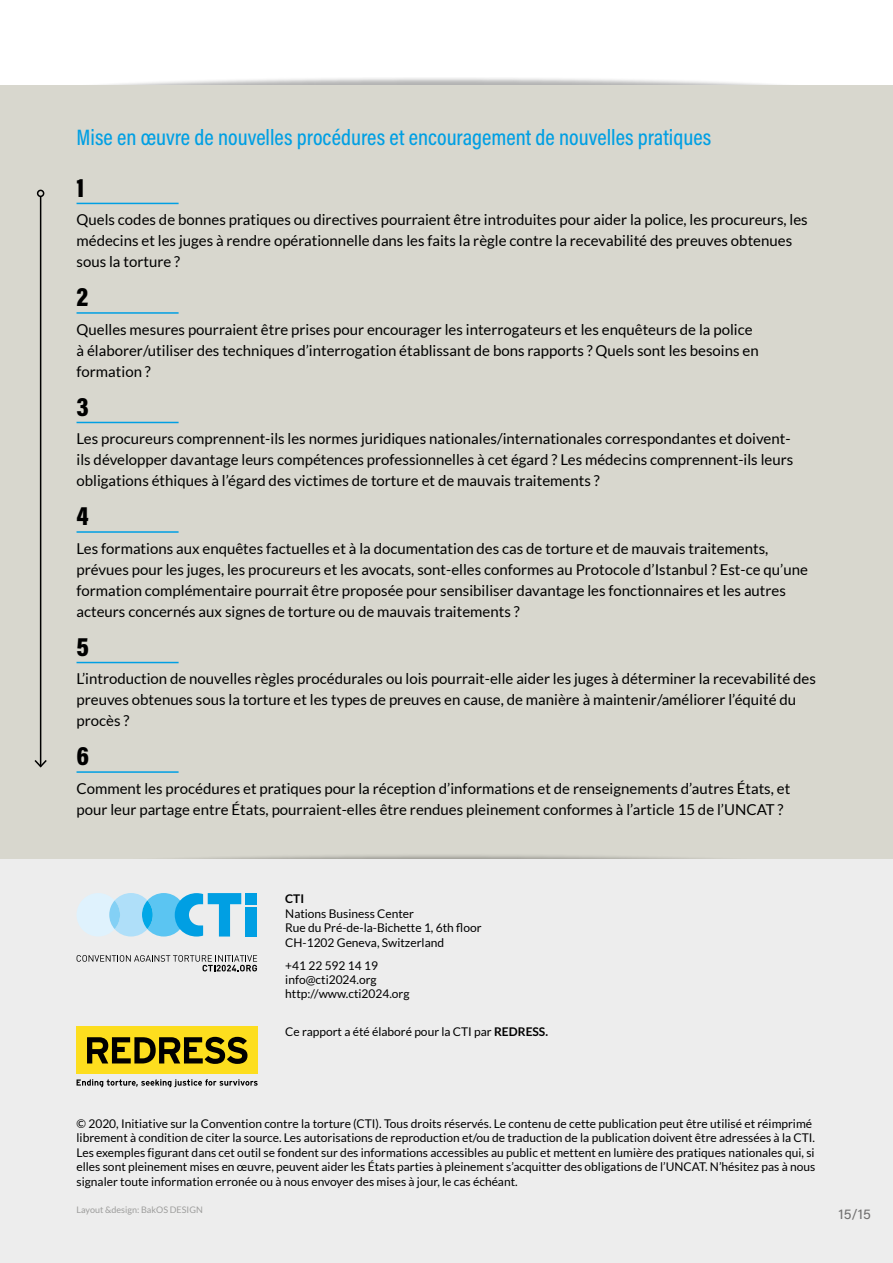
<style>
.page{position:relative;width:893px;height:1263px;background:#fff}
.page>*{position:absolute;margin:0;border:0;box-sizing:border-box;transform-origin:0 0}
.t1{font:900 27px "Acumin Pro Cond";color:#000}
.t2{font:500 22.5px "Acumin Pro Cond";color:#009fe3}
.t3{font:15px/21px "Lato";color:#000}
.t4{font:14.25px "Acumin Pro";color:#706f6f}
.t5{font:12px/14.4px "Lato";color:#000}
.t6{font:700 12px "Lato";color:#000}
.t7{font:9px "Lato";color:#9d9d9c}
.s1{font-weight:700}
</style>
<div class="page">
<div style="left:54px;top:77px;width:773px;height:33px;background:#000;opacity:.3"></div>
<div style="left:0;top:85px;width:893px;height:778px;background:#d8d7ce"></div>
<hr style="left:40px;top:196px;width:1px;height:570px;background:#000">
<svg style="left:34px;top:758px;width:13px;height:10px"></svg>
<div style="left:37px;top:190px;width:7px;height:7px;border:2px solid #000;border-radius:50%"></div>
<hr style="left:77px;top:203px;width:102px;height:1px;background:#009fe3">
<hr style="left:77px;top:312px;width:102px;height:2px;background:#009fe3">
<hr style="left:77px;top:422px;width:102px;height:1px;background:#009fe3">
<hr style="left:77px;top:531px;width:102px;height:2px;background:#009fe3">
<hr style="left:77px;top:662px;width:102px;height:1px;background:#009fe3">
<hr style="left:77px;top:771px;width:102px;height:2px;background:#009fe3">
<div style="left:57px;top:853px;width:773px;height:34px;background:#000;opacity:.3"></div>
<div style="left:0;top:859px;width:893px;height:404px;background:#ededed"></div>
<svg style="left:77px;top:955px;width:180px;height:16px"></svg>
<div style="left:246px;top:893px;width:11px;height:11px;background:#009fe3"></div>
<div style="left:246px;top:906px;width:11px;height:30px;background:#009fe3"></div>
<svg style="left:77px;top:893px;width:164px;height:43px"></svg>
<div style="left:77px;top:1027px;width:181px;height:47px;background:#fdde1e"></div>
<svg style="left:87px;top:1037px;width:160px;height:27px"></svg>
<svg style="left:77px;top:1079px;width:181px;height:8px"></svg>
<h2 class="t2" style="left:77px;top:123px;width:636px">Mise en œuvre de nouvelles procédures et encouragement de nouvelles pratiques</h2>
<h1 class="t1" style="left:77px;top:170px;width:9px">1</h1>
<p class="t3" style="left:77px;top:209px;width:733px">Quels codes de bonnes pratiques ou directives pourraient être introduites pour aider la police, les procureurs, les médecins et les juges à rendre opérationnelle dans les faits la règle contre la recevabilité des preuves obtenues sous la torture ?</p>
<h1 class="t1" style="left:77px;top:279px;width:13px">2</h1>
<p class="t3" style="left:77px;top:319px;width:684px">Quelles mesures pourraient être prises pour encourager les interrogateurs et les enquêteurs de la police à élaborer/utiliser des techniques d’interrogation établissant de bons rapports ? Quels sont les besoins en formation ?</p>
<h1 class="t1" style="left:77px;top:389px;width:14px">3</h1>
<p class="t3" style="left:77px;top:428px;width:718px">Les procureurs comprennent-ils les normes juridiques nationales/internationales correspondantes et doivent&shy;ils développer davantage leurs compétences professionnelles à cet égard ? Les médecins comprennent-ils leurs obligations éthiques à l’égard des victimes de torture et de mauvais traitements ?</p>
<h1 class="t1" style="left:77px;top:498px;width:14px">4</h1>
<p class="t3" style="left:77px;top:538px;width:733px">Les formations aux enquêtes factuelles et à la documentation des cas de torture et de mauvais traitements, prévues pour les juges, les procureurs et les avocats, sont-elles conformes au Protocole d’Istanbul ? Est-ce qu’une formation complémentaire pourrait être proposée pour sensibiliser davantage les fonctionnaires et les autres acteurs concernés aux signes de torture ou de mauvais traitements ?</p>
<h1 class="t1" style="left:77px;top:629px;width:14px">5</h1>
<p class="t3" style="left:77px;top:668px;width:741px">L’introduction de nouvelles règles procédurales ou lois pourrait-elle aider les juges à déterminer la recevabilité des preuves obtenues sous la torture et les types de preuves en cause, de manière à maintenir/améliorer l’équité du procès ?</p>
<h1 class="t1" style="left:77px;top:738px;width:14px">6</h1>
<p class="t3" style="left:77px;top:778px;width:715px">Comment les procédures et pratiques pour la réception d’informations et de renseignements d’autres États, et pour leur partage entre États, pourraient-elles être rendues pleinement conformes à l’article 15 de l’UNCAT ?</p>
<p class="t6" style="left:285px;top:892px;width:20px">CTI</p>
<p class="t5" style="left:285px;top:906px;width:198px">Nations Business Center<br>Rue du Pré-de-la-Bichette 1, 6th floor<br>CH-1202 Geneva, Switzerland</p>
<p class="t5" style="left:285px;top:958px;width:126px">+41 22 592 14 19 info@cti2024.org http://www.cti2024.org</p>
<p class="t5" style="left:285px;top:1025px;width:264px">Ce rapport a été élaboré pour la CTI par <span class="s1">REDRESS.</span></p>
<p class="t5" style="left:77px;top:1116px;width:740px">© 2020, Initiative sur la Convention contre la torture (CTI). Tous droits réservés. Le contenu de cette publication peut être utilisé et réimprimé librement à condition de citer la source. Les autorisations de reproduction et/ou de traduction de la publication doivent être adressées à la CTI.<br>Les exemples figurant dans cet outil se fondent sur des informations accessibles au public et mettent en lumière des pratiques nationales qui, si elles sont pleinement mises en œuvre, peuvent aider les États parties à pleinement s’acquitter des obligations de l’UNCAT. N’hésitez pas à nous signaler toute information erronée ou à nous envoyer des mises à jour, le cas échéant.</p>
<p class="t7" style="left:77px;top:1205px;width:128px">Layout &amp;design: BakOS DESIGN</p>
<p class="t4" style="left:839px;top:1204px;width:34px">15/15</p>
</div>
